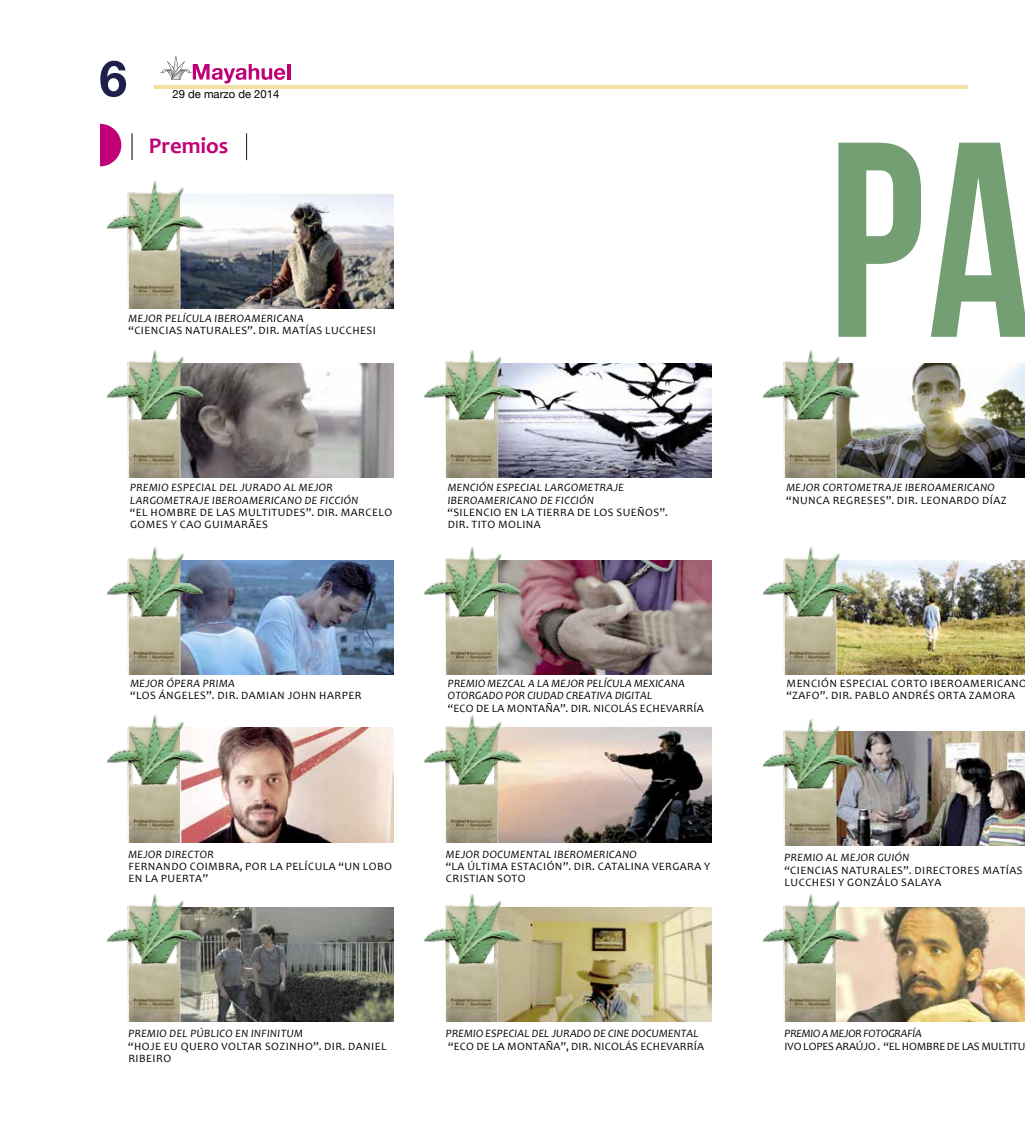
<style>
.page{position:relative;width:1025px;height:1125px;background:#fff}
.page>*{position:absolute;margin:0;border:0;box-sizing:border-box;transform-origin:0 0}
.t1{font:277.38px "Bebas Neue";color:#739f73;scale:.91 1}
.t2{font:700 50px "Helvetica Neue";color:#1f204a}
.t3{font:700 22.62px "Candara";color:#c10077}
.t4{font:11.25px/12.4px "Candara";letter-spacing:.04em;color:#000}
.t5{font:italic 11.25px/12.4px "Candara";letter-spacing:.04em;color:#000}
.t6{font:italic 11.25px/12.4px "Candara";letter-spacing:.02em;color:#000}
.t7{font:11.25px "Candara";letter-spacing:.02em;color:#000}
.t8{font:11.25px "Candara";letter-spacing:-.01em;color:#000}
.t9{font:italic 11.25px "Candara";letter-spacing:-.01em;color:#000}
.t10{font:11.25px "Helvetica Neue";color:#000}
</style>
<div class="page">
<hr style="left:154px;top:85px;width:813px;height:3px;background:#f0e0a3">
<hr style="left:287px;top:64px;width:3px;height:16px;background:#c00078">
<svg style="left:160px;top:55px;width:125px;height:29px"></svg>
<svg style="left:100px;top:124px;width:21px;height:42px"></svg>
<svg style="left:131px;top:133px;width:1px;height:27px"></svg>
<svg style="left:246px;top:133px;width:1px;height:27px"></svg>
<img style="left:207px;top:194px;width:187px;height:115px">
<img style="left:207px;top:728px;width:187px;height:114px">
<img style="left:525px;top:728px;width:186px;height:114px">
<img style="left:863px;top:732px;width:161px;height:114px">
<img style="left:207px;top:907px;width:187px;height:115px">
<img style="left:525px;top:907px;width:186px;height:115px">
<img style="left:863px;top:907px;width:161px;height:115px">
<img style="left:207px;top:560px;width:187px;height:114px">
<img style="left:525px;top:560px;width:186px;height:114px">
<img style="left:863px;top:560px;width:161px;height:114px">
<img style="left:207px;top:363px;width:187px;height:114px">
<img style="left:525px;top:363px;width:186px;height:114px">
<img style="left:863px;top:363px;width:161px;height:114px">
<img style="left:106px;top:181px;width:101px;height:128px">
<img style="left:106px;top:715px;width:101px;height:127px">
<img style="left:423px;top:715px;width:102px;height:127px">
<img style="left:762px;top:719px;width:101px;height:127px">
<img style="left:106px;top:894px;width:101px;height:128px">
<img style="left:423px;top:894px;width:102px;height:128px">
<img style="left:762px;top:894px;width:101px;height:128px">
<img style="left:106px;top:547px;width:101px;height:127px">
<img style="left:423px;top:547px;width:102px;height:127px">
<img style="left:762px;top:547px;width:101px;height:127px">
<img style="left:106px;top:350px;width:101px;height:127px">
<img style="left:423px;top:350px;width:102px;height:127px">
<img style="left:762px;top:350px;width:101px;height:127px">
<h2 class="t2" style="left:99px;top:39px;width:29px">6</h2>
<p class="t10" style="left:172px;top:86px;width:108px">29 de marzo de 2014</p>
<h3 class="t3" style="left:149px;top:131px;width:81px">Premios</h3>
<p class="t5" style="left:129px;top:312px;width:177px">MEJOR PELÍCULA IBEROAMERICANA</p>
<p class="t4" style="left:128px;top:324px;width:249px">“CIENCIAS NATURALES”. DIR. MATÍAS LUCCHESI</p>
<p class="t5" style="left:130px;top:481px;width:230px">PREMIO ESPECIAL DEL JURADO AL MEJOR<br>LARGOMETRAJE IBEROAMERICANO DE FICCIÓN</p>
<p class="t4" style="left:130px;top:506px;width:263px">“EL HOMBRE DE LAS MULTITUDES”. DIR. MARCELO<br>GOMES Y CAO GUIMARÃES</p>
<p class="t5" style="left:447px;top:481px;width:178px">MENCIÓN ESPECIAL LARGOMETRAJE<br>IBEROAMERICANO DE FICCIÓN</p>
<p class="t4" style="left:447px;top:506px;width:222px">“SILENCIO EN LA TIERRA DE LOS SUEÑOS”.<br>DIR. TITO MOLINA</p>
<p class="t5" style="left:130px;top:677px;width:106px">MEJOR ÓPERA PRIMA</p>
<p class="t4" style="left:130px;top:689px;width:233px">“LOS ÁNGELES”. DIR. DAMIAN JOHN HARPER</p>
<p class="t6" style="left:447px;top:677px;width:238px">PREMIO MEZCAL A LA MEJOR PELÍCULA MEXICANA<br>OTORGADO POR CIUDAD CREATIVA DIGITAL</p>
<p class="t7" style="left:447px;top:701px;width:257px">“ECO DE LA MONTAÑA”. DIR. N ICOLÁS ECHEVARRÍA</p>
<p class="t5" style="left:128px;top:848px;width:87px">MEJOR DIRECTOR</p>
<p class="t4" style="left:128px;top:860px;width:265px">FERNANDO COIMBRA, POR LA PELÍCULA “U N LOBO<br>EN LA PUERTA”</p>
<p class="t5" style="left:446px;top:848px;width:192px">MEJOR DOCUMENTAL IBEROMERICANO</p>
<p class="t4" style="left:445px;top:860px;width:266px">“LA ÚLTIMA ESTACIÓN”. DIR. CATALINA VERGARA Y<br>CRISTIAN SOTO</p>
<p class="t5" style="left:128px;top:1027px;width:175px">PREMIO DEL PÚBLICO EN INFINITUM</p>
<p class="t4" style="left:128px;top:1040px;width:69px">“HOJE EU QUERO</p>
<p class="t4" style="left:221px;top:1040px;width:15px">VOLTAR</p>
<p class="t4" style="left:265px;top:1040px;width:8px">SOZINHO</p>
<p class="t4" style="left:313px;top:1040px;width:50px">”. DIR. DANIEL</p>
<p class="t4" style="left:128px;top:1052px;width:7px">RIBEIRO</p>
<p class="t6" style="left:446px;top:1027px;width:254px">PREMIO ESPECIAL DEL JURADO DE CINE DOCUMENTAL</p>
<p class="t7" style="left:448px;top:1039px;width:257px">“ECO DE LA MONTAÑA”, DIR. N ICOLÁS ECHEVARRÍA</p>
<h1 class="t1" style="left:828px;top:89px;width:224px">Pa</h1>
<p class="t5" style="left:786px;top:481px;width:210px">MEJOR CORTOMETRAJE IBEROAMERICANO</p>
<p class="t4" style="left:785px;top:494px;width:222px">“N UNCA REGRESES”. DIR. LEONARDO DÍAZ</p>
<p class="t4" style="left:786px;top:677px;width:242px">MENCIÓN ESPECIAL CORTO I BEROAMERICANO “ZAFO”. DIR. PABLO ANDRÉS ORTA ZAMORA</p>
<p class="t5" style="left:784px;top:851px;width:126px">PREMIO AL MEJOR GUIÓN</p>
<p class="t4" style="left:784px;top:864px;width:239px">“CIENCIAS NATURALES”. DIRECTORES MATÍAS<br>LUCCHESI Y GONZÁLO SALAYA</p>
<p class="t9" style="left:784px;top:1026px;width:139px">PREMIO A MEJOR FOTOGRAFÍA</p>
<p class="t8" style="left:784px;top:1039px;width:242px">IVO LOPES ARAÚJO . “EL HOMBRE DE LAS MULTITU</p>
</div>
